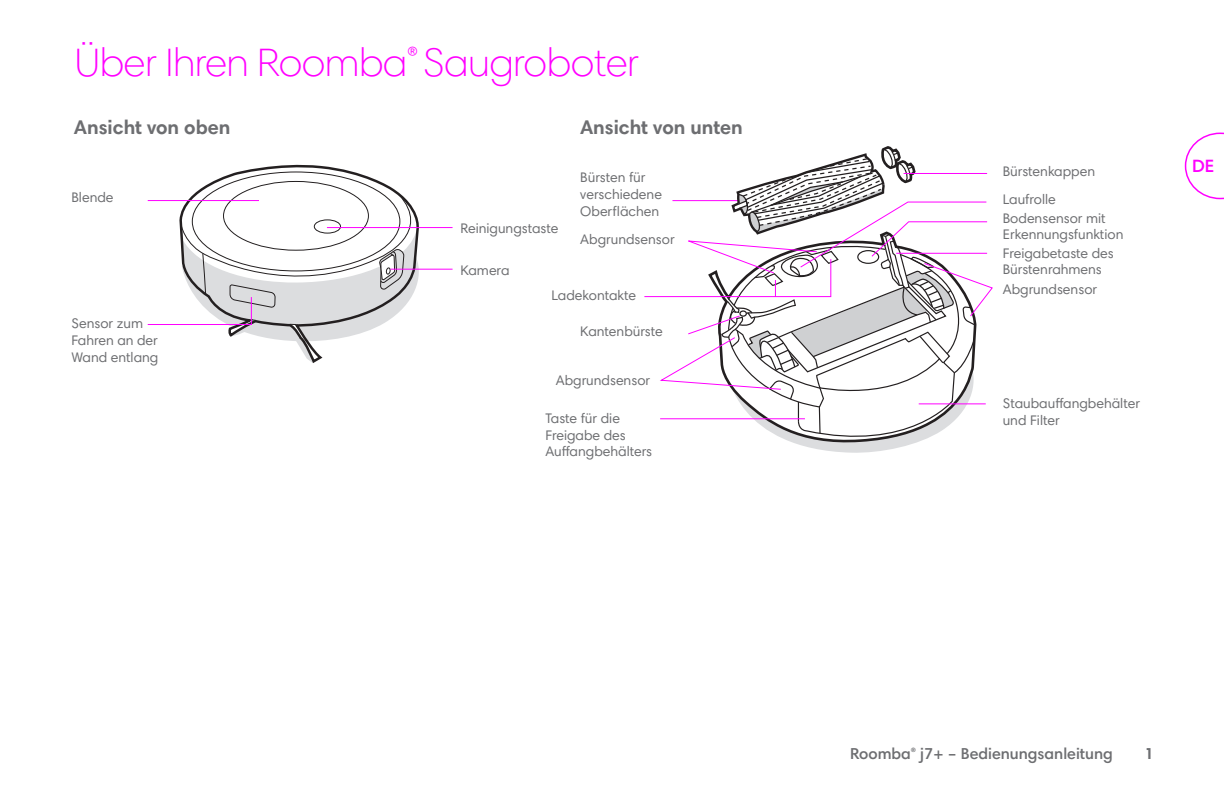
<style>
.page{position:relative;width:1224px;height:792px;background:#fff}
.page>*{position:absolute;margin:0;border:0;box-sizing:border-box;transform-origin:0 0}
.t1{font:300 40px "Harmonia Sans Std";color:#f0f}
.t2{font:700 20px "Harmonia Sans Std";color:#6d6e71}
.t3{font:600 18px "Harmonia Sans Std";color:#f0f}
.t4{font:600 16px "Harmonia Sans Std";color:#6d6e71}
.t5{font:700 16px "Harmonia Sans Std";color:#6d6e71}
.t6{font:14px/16.8px "Harmonia Sans Std";color:#6d6e71}
</style>
<div class="page">
<svg style="left:1185px;top:133px;width:39px;height:66px"></svg>
<svg style="left:195px;top:164px;width:204px;height:29px"></svg>
<svg style="left:147px;top:193px;width:287px;height:170px"></svg>
<hr style="left:390px;top:269px;width:63px;height:1px;background:#f0f">
<hr style="left:327px;top:227px;width:126px;height:1px;background:#f0f">
<svg style="left:644px;top:146px;width:349px;height:307px"></svg>
<hr style="left:904px;top:173px;width:83px;height:1px;background:#f0f">
<h1 class="t1" style="left:75px;top:41px;width:566px">Über Ihren Roomba<sup>®</sup> Saugroboter</h1>
<h2 class="t2" style="left:74px;top:115px;width:158px">Ansicht von oben</h2>
<p class="t6" style="left:71px;top:189px;width:44px">Blende</p>
<p class="t6" style="left:71px;top:315px;width:88px">Sensor zum<br>Fahren an der<br>Wand entlang</p>
<h2 class="t2" style="left:580px;top:115px;width:164px">Ansicht von unten</h2>
<p class="t6" style="left:460px;top:220px;width:100px">Reinigungstaste</p>
<p class="t6" style="left:460px;top:262px;width:51px">Kamera</p>
<p class="t6" style="left:580px;top:169px;width:83px">Bürsten für verschiedene<br>Oberflächen</p>
<p class="t6" style="left:580px;top:231px;width:96px">Abgrundsensor</p>
<p class="t6" style="left:551px;top:287px;width:86px">Ladekontakte</p>
<p class="t6" style="left:580px;top:323px;width:84px">Kantenbürste</p>
<p class="t6" style="left:556px;top:372px;width:96px">Abgrundsensor</p>
<p class="t6" style="left:545px;top:410px;width:108px">Taste für die<br>Freigabe des<br>Auffangbehälters</p>
<p class="t6" style="left:1003px;top:164px;width:94px">Bürstenkappen</p>
<p class="t6" style="left:1003px;top:191px;width:55px">Laufrolle</p>
<p class="t6" style="left:1003px;top:210px;width:122px">Bodensensor mit<br>Erkennungsfunktion</p>
<p class="t6" style="left:1003px;top:246px;width:113px;line-height:16px">Freigabetaste des<br>Bürstenrahmens</p>
<p class="t6" style="left:1003px;top:282px;width:96px">Abgrundsensor</p>
<p class="t6" style="left:1003px;top:396px;width:139px">Staubauffangbehälter und Filter</p>
<p class="t3" style="left:1192px;top:156px;width:24px">DE</p>
<p class="t4" style="left:850px;top:745px;width:264px">Roomba<sup>®</sup> j7+ – Bedienungsanleitung</p>
<p class="t5" style="left:1145px;top:744px;width:11px">1</p>
</div>
